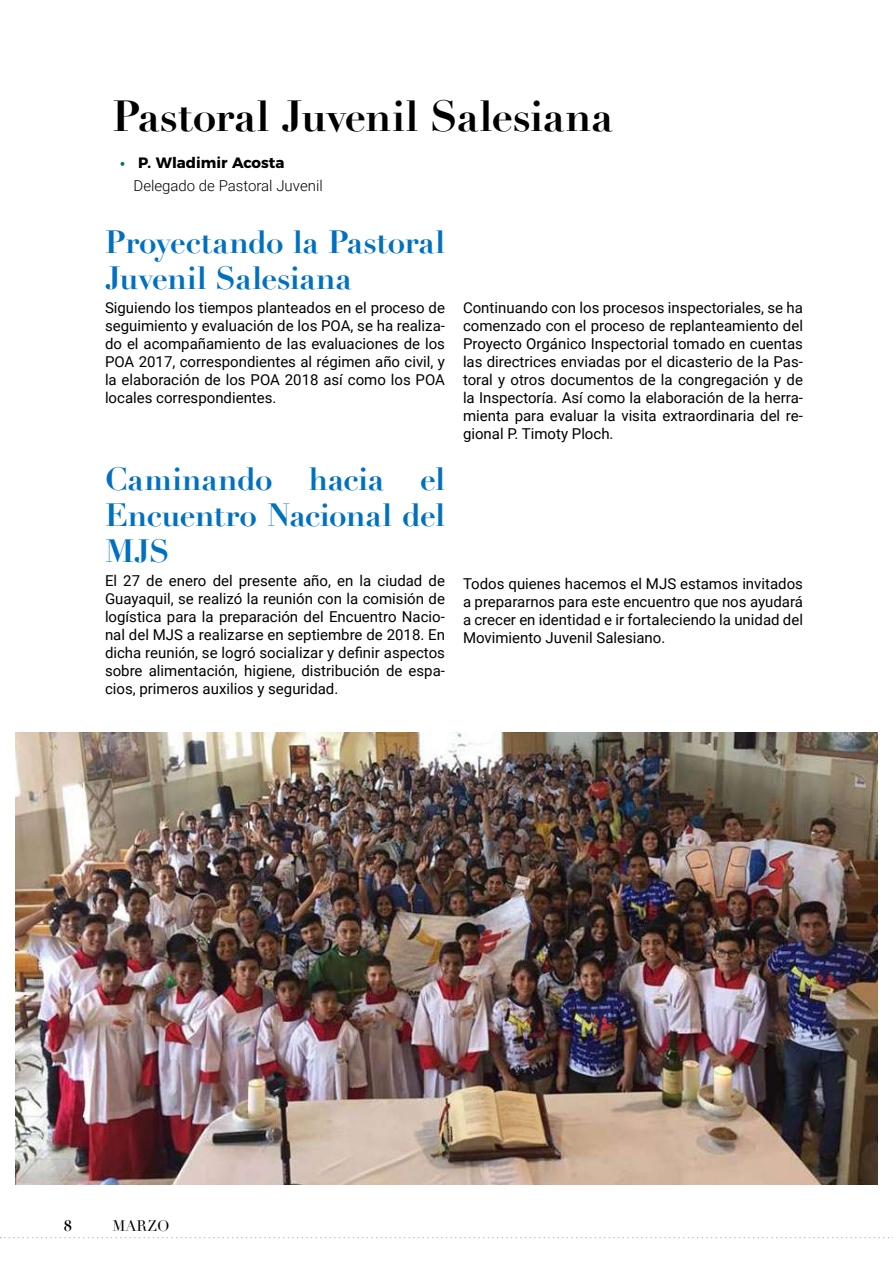
<style>
.page{position:relative;width:893px;height:1263px;background:#fff}
.page>*{position:absolute;margin:0;border:0;box-sizing:border-box;transform-origin:0 0}
.t1{font:700 42.6px "Didot";letter-spacing:-.015em;color:#000}
.t2{font:700 31.5px/36px "Didot";letter-spacing:-.015em;color:#0070c0}
.t3{font:15px/18px "Roboto";color:#000;text-align:justify}
.t4{font:300 15px "Roboto";color:#000}
.t5{font:700 15px "Montserrat";color:#000}
.t6{font:15px "Didot";color:#000}
.t7{font:700 15px "Didot";color:#000}
.s1{color:#00785c}
</style>
<div class="page">
<svg style="left:0;top:1237px;width:893px;height:1px"></svg>
<img style="left:15px;top:733px;width:863px;height:452px">
<h1 class="t1" style="left:112px;top:89px;width:502px">Pastoral Juvenil Salesiana</h1>
<p class="t5" style="left:120px;top:150px;width:166px"><span class="s1">•</span> P. Wladimir Acosta</p>
<p class="t4" style="left:133px;top:175px;width:191px">Delegado de Pastoral Juvenil</p>
<h2 class="t2" style="left:105px;top:224px;width:341px">Proyectando la Pastoral<br>Juvenil Salesiana</h2>
<p class="t3" style="left:105px;top:298px;width:341px">Siguiendo los tiempos planteados en el proceso de seguimiento y evaluación de los POA, se ha realiza&shy;do el acompañamiento de las evaluaciones de los POA 2017, correspondientes al régimen año civil, y la elaboración de los POA 2018 así como los POA locales correspondientes.</p>
<h2 class="t2" style="left:105px;top:461px;width:341px;text-align:justify">Caminando hacia el Encuentro Nacional del MJS</h2>
<p class="t3" style="left:105px;top:571px;width:341px">El 27 de enero del presente año, en la ciudad de Guayaquil, se realizó la reunión con la comisión de logística para la preparación del Encuentro Nacio&shy;nal del MJS a realizarse en septiembre de 2018. En dicha reunión, se logró socializar y definir aspectos sobre alimentación, higiene, distribución de espa&shy;cios, primeros auxilios y seguridad.</p>
<p class="t3" style="left:463px;top:298px;width:341px">Continuando con los procesos inspectoriales, se ha comenzado con el proceso de replanteamiento del Proyecto Orgánico Inspectorial tomado en cuentas las directrices enviadas por el dicasterio de la Pas&shy;toral y otros documentos de la congregación y de la Inspectoría. Así como la elaboración de la herra&shy;mienta para evaluar la visita extraordinaria del re&shy;gional P. Timoty Ploch.</p>
<p class="t3" style="left:463px;top:574px;width:341px">Todos quienes hacemos el MJS estamos invitados a prepararnos para este encuentro que nos ayudará a crecer en identidad e ir fortaleciendo la unidad del Movimiento Juvenil Salesiano.</p>
<p class="t7" style="left:64px;top:1216px;width:10px">8</p>
<p class="t6" style="left:112px;top:1217px;width:59px">MARZO</p>
</div>
